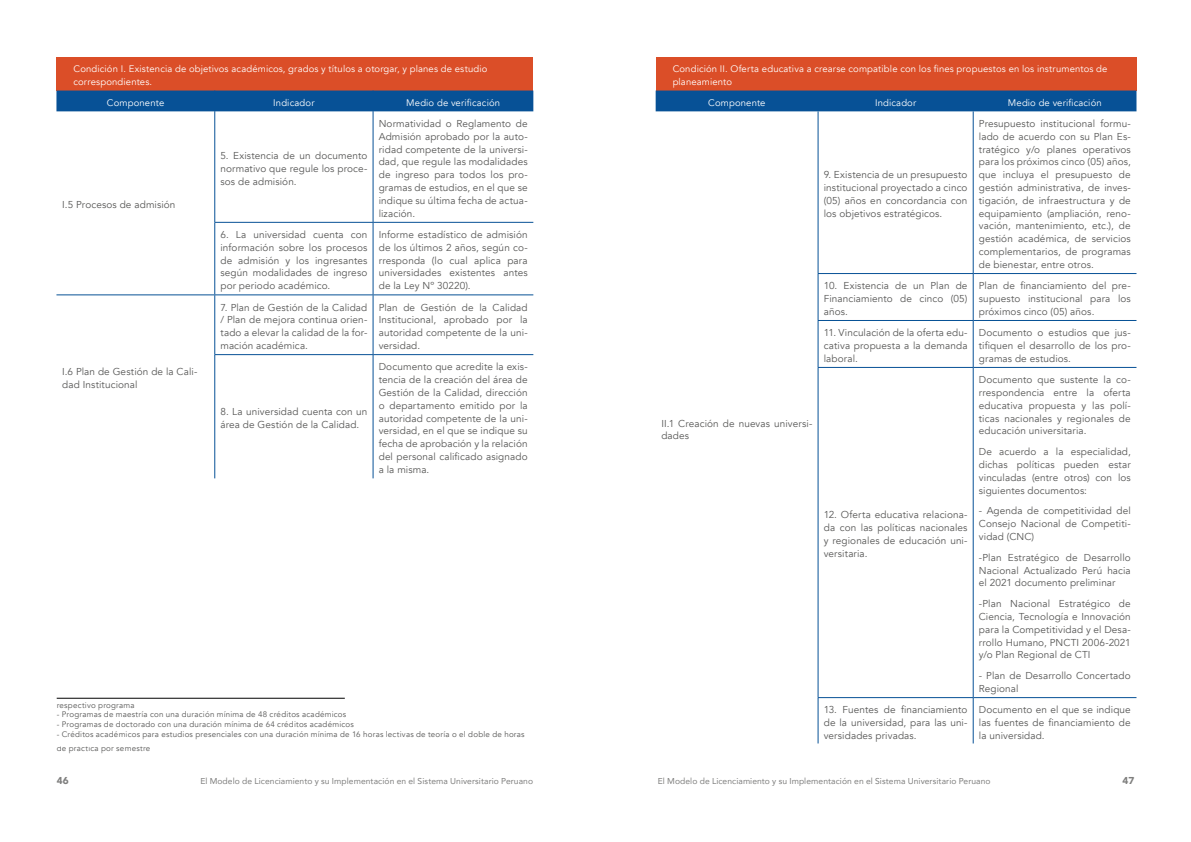
<style>
.page{position:relative;width:1191px;height:842px;background:#fff}
.page>*{position:absolute;margin:0;border:0;box-sizing:border-box;transform-origin:0 0}
.t1{font:10px/12.8px "Avenir";letter-spacing:.01em;color:#575756;text-align:justify}
.t2{font:900 10px "Avenir";color:#7e7e7d}
.t3{font:9.5px/13px "Avenir";letter-spacing:.015em;color:#fff}
.t4{font:8.5px "Avenir";letter-spacing:.01em;color:#7e7e7d}
.t5{font:8px/14.4px "Avenir";letter-spacing:.025em;color:#575756}
</style>
<div class="page">
<div style="left:655px;top:57px;width:481px;height:34px;background:#db4e28"></div>
<div style="left:655px;top:91px;width:481px;height:20px;background:#075196"></div>
<hr style="left:817px;top:111px;width:1px;height:162px;background:#075196">
<hr style="left:972px;top:111px;width:1px;height:162px;background:#075196">
<hr style="left:817px;top:273px;width:156px;height:1px;background:#075196">
<hr style="left:817px;top:274px;width:1px;height:46px;background:#075196">
<hr style="left:973px;top:273px;width:163px;height:1px;background:#075196">
<hr style="left:972px;top:274px;width:1px;height:46px;background:#075196">
<hr style="left:817px;top:320px;width:156px;height:1px;background:#075196">
<hr style="left:817px;top:321px;width:1px;height:46px;background:#075196">
<hr style="left:973px;top:320px;width:163px;height:1px;background:#075196">
<hr style="left:972px;top:321px;width:1px;height:46px;background:#075196">
<hr style="left:817px;top:367px;width:156px;height:1px;background:#075196">
<hr style="left:817px;top:368px;width:1px;height:329px;background:#075196">
<hr style="left:973px;top:367px;width:163px;height:1px;background:#075196">
<hr style="left:972px;top:368px;width:1px;height:329px;background:#075196">
<hr style="left:817px;top:697px;width:156px;height:1px;background:#075196">
<hr style="left:817px;top:698px;width:1px;height:46px;background:#075196">
<hr style="left:973px;top:697px;width:163px;height:1px;background:#075196">
<hr style="left:972px;top:698px;width:1px;height:46px;background:#075196">
<div style="left:56px;top:57px;width:477px;height:34px;background:#db4e28"></div>
<div style="left:56px;top:91px;width:477px;height:20px;background:#075196"></div>
<hr style="left:214px;top:111px;width:1px;height:111px;background:#075196">
<hr style="left:373px;top:111px;width:1px;height:111px;background:#075196">
<hr style="left:214px;top:222px;width:159px;height:1px;background:#075196">
<hr style="left:214px;top:223px;width:1px;height:71px;background:#075196">
<hr style="left:373px;top:222px;width:160px;height:1px;background:#075196">
<hr style="left:373px;top:223px;width:1px;height:71px;background:#075196">
<hr style="left:56px;top:294px;width:159px;height:1px;background:#075196">
<hr style="left:215px;top:294px;width:158px;height:1px;background:#075196">
<hr style="left:214px;top:295px;width:1px;height:59px;background:#075196">
<hr style="left:373px;top:294px;width:160px;height:1px;background:#075196">
<hr style="left:373px;top:295px;width:1px;height:59px;background:#075196">
<hr style="left:214px;top:354px;width:159px;height:1px;background:#075196">
<hr style="left:214px;top:355px;width:1px;height:123px;background:#075196">
<hr style="left:373px;top:354px;width:160px;height:1px;background:#075196">
<hr style="left:373px;top:355px;width:1px;height:123px;background:#075196">
<hr style="left:57px;top:698px;width:288px;height:1px;background:#000">
<hr style="left:646px;top:743px;width:500px;height:3px;background:#fff">
<p class="t3" style="left:73px;top:62px;width:415px">Condición I. Existencia de objetivos académicos, grados y títulos a otorgar, y planes de estudio correspondientes.</p>
<p class="t3" style="left:107px;top:96px;width:59px">Componente</p>
<p class="t3" style="left:273px;top:96px;width:43px">Indicador</p>
<p class="t3" style="left:406px;top:96px;width:95px">Medio de verificación</p>
<p class="t1" style="left:62px;top:198px;width:115px">I.5 Procesos de admisión</p>
<p class="t1" style="left:62px;top:365px;width:137px">I.6 Plan de Gestión de la Cali&shy;dad Institucional</p>
<p class="t1" style="left:220px;top:149px;width:148px">5. Existencia de un documento normativo que regule los proce&shy;sos de admisión.</p>
<p class="t1" style="left:379px;top:117px;width:150px">Normatividad o Reglamento de Admisión aprobado por la auto&shy;ridad competente de la universi&shy;dad, que regule las modalidades de ingreso para todos los pro&shy;gramas de estudios, en el que se indique su última fecha de actua&shy;lización.</p>
<p class="t1" style="left:220px;top:228px;width:148px">6. La universidad cuenta con información sobre los procesos de admisión y los ingresantes según modalidades de ingreso por periodo académico.</p>
<p class="t1" style="left:379px;top:228px;width:150px">Informe estadístico de admisión de los últimos 2 años, según co&shy;rresponda (lo cual aplica para universidades existentes antes de la Ley Nº 30220).</p>
<p class="t1" style="left:220px;top:301px;width:148px">7. Plan de Gestión de la Calidad / Plan de mejora continua orien&shy;tado a elevar la calidad de la for&shy;mación académica.</p>
<p class="t1" style="left:379px;top:301px;width:150px">Plan de Gestión de la Calidad Institucional, aprobado por la autoridad competente de la uni&shy;versidad.</p>
<p class="t1" style="left:220px;top:405px;width:148px">8. La universidad cuenta con un área de Gestión de la Calidad.</p>
<p class="t1" style="left:379px;top:361px;width:150px">Documento que acredite la exis&shy;tencia de la creación del área de Gestión de la Calidad, dirección o departamento emitido por la autoridad competente de la uni&shy;versidad, en el que se indique su fecha de aprobación y la relación del personal calificado asignado a la misma.</p>
<p class="t5" style="left:57px;top:698px;width:80px">respectivo programa</p>
<p class="t5" style="left:57px;top:708px;width:291px">- Programas de maestría con una duración mínima de 48 créditos académicos</p>
<p class="t5" style="left:57px;top:717px;width:299px">- Programas de doctorado con una duración mínima de 64 créditos académicos</p>
<p class="t5" style="left:57px;top:727px;width:469px">- Créditos académicos para estudios presenciales con una duración mínima de 16 horas lectivas de teoría o el doble de horas de práctica por semestre</p>
<p class="t3" style="left:672px;top:62px;width:436px">Condición II. Oferta educativa a crearse compatible con los fines propuestos en los instrumentos de planeamiento</p>
<p class="t3" style="left:708px;top:96px;width:59px">Componente</p>
<p class="t3" style="left:875px;top:96px;width:43px">Indicador</p>
<p class="t3" style="left:1008px;top:96px;width:95px">Medio de verificación</p>
<p class="t1" style="left:823px;top:169px;width:145px">9. Existencia de un presupuesto institucional proyectado a cinco (05) años en concordancia con los objetivos estratégicos.</p>
<p class="t1" style="left:979px;top:117px;width:153px">Presupuesto institucional formu&shy;lado de acuerdo con su Plan Es&shy;tratégico y/o planes operativos para los próximos cinco (05) años, que incluya el presupuesto de gestión administrativa, de inves&shy;tigación, de infraestructura y de equipamiento (ampliación, reno&shy;vación, mantenimiento, etc.), de gestión académica, de servicios complementarios, de programas de bienestar, entre otros.</p>
<p class="t1" style="left:661px;top:417px;width:153px">II.1 Creación de nuevas universi&shy;dades</p>
<p class="t1" style="left:823px;top:280px;width:145px">10. Existencia de un Plan de Financiamiento de cinco (05) años.</p>
<p class="t1" style="left:979px;top:280px;width:153px">Plan de financiamiento del pre&shy;supuesto institucional para los próximos cinco (05) años.</p>
<p class="t1" style="left:823px;top:326px;width:145px">11. Vinculación de la oferta edu&shy;cativa propuesta a la demanda laboral.</p>
<p class="t1" style="left:979px;top:326px;width:153px">Documento o estudios que jus&shy;tifiquen el desarrollo de los pro&shy;gramas de estudios.</p>
<p class="t1" style="left:823px;top:509px;width:145px">12. Oferta educativa relaciona&shy;da con las políticas nacionales y regionales de educación uni&shy;versitaria.</p>
<p class="t1" style="left:979px;top:373px;width:153px">Documento que sustente la co&shy;rrespondencia entre la oferta educativa propuesta y las polí&shy;ticas nacionales y regionales de educación universitaria.</p>
<p class="t1" style="left:979px;top:445px;width:153px">De acuerdo a la especialidad, dichas políticas pueden estar vinculadas (entre otros) con los siguientes documentos:</p>
<p class="t1" style="left:979px;top:505px;width:153px">- Agenda de competitividad del Consejo Nacional de Competiti&shy;vidad (CNC)</p>
<p class="t1" style="left:979px;top:551px;width:153px">-Plan Estratégico de Desarrollo Nacional Actualizado Perú hacia el 2021 documento preliminar</p>
<p class="t1" style="left:979px;top:597px;width:153px">-Plan Nacional Estratégico de Ciencia, Tecnología e Innovación para la Competitividad y el Desa&shy;rrollo Humano, PNCTI 2006-2021 y/o Plan Regional de CTI</p>
<p class="t1" style="left:979px;top:669px;width:153px">- Plan de Desarrollo Concertado<br>Regional</p>
<p class="t1" style="left:823px;top:704px;width:145px">13. Fuentes de financiamiento de la universidad, para las uni&shy;versidades privadas.</p>
<p class="t1" style="left:979px;top:704px;width:153px">Documento en el que se indique las fuentes de financiamiento de la universidad.</p>
<p class="t2" style="left:57px;top:772px;width:14px">46</p>
<p class="t4" style="left:200px;top:774px;width:334px">El Modelo de Licenciamiento y su Implementación en el Sistema Universitario Peruano</p>
<p class="t4" style="left:658px;top:774px;width:334px">El Modelo de Licenciamiento y su Implementación en el Sistema Universitario Peruano</p>
<p class="t2" style="left:1122px;top:772px;width:13px">47</p>
</div>
